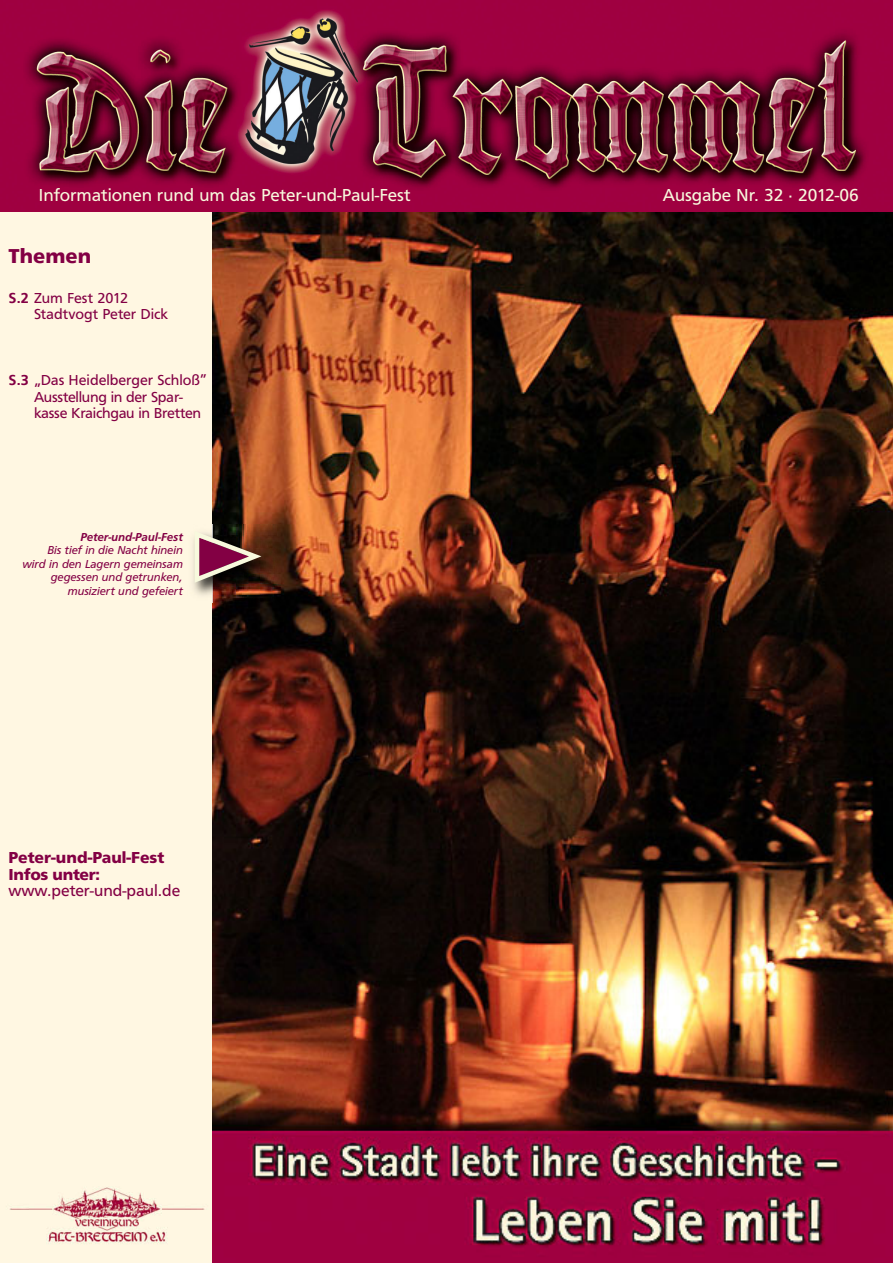
<style>
.page{position:relative;width:893px;height:1263px;background:#fff}
.page>*{position:absolute;margin:0;border:0;box-sizing:border-box;transform-origin:0 0}
.t1{font:700 21px "Front Page";color:#830044}
.t2{font:18px "Front Page";letter-spacing:-.005em;color:#f8f9dd}
.t3{font:700 16.5px/16.5px "Front Page";letter-spacing:-.01em;color:#830044}
.t4{font:16.5px "Front Page";color:#830044}
.t5{font:15px/16.5px "Front Page";letter-spacing:-.015em;color:#830044}
.t6{font:italic 12px/13.5px "Front Page";color:#830044;text-align:right}
.t7{font:italic 500 12px "Front Page";letter-spacing:-.005em;color:#830044}
.s1{font-weight:500}
</style>
<div class="page">
<img style="left:0;top:0;width:893px;height:213px">
<div style="left:0;top:213px;width:213px;height:1050px;background:#fff7e2"></div>
<img style="left:213px;top:213px;width:680px;height:1050px">
<img style="left:193px;top:524px;width:88px;height:78px">
<svg style="left:195px;top:531px;width:66px;height:52px;background:#75474e"></svg>
<p class="t2" style="left:39px;top:188px;width:374px">Informationen rund um das Peter-und-Paul-Fest</p>
<p class="t2" style="left:663px;top:188px;width:197px">Ausgabe Nr. 32 · 2012-06</p>
<h1 class="t1" style="left:9px;top:248px;width:84px">Themen</h1>
<p class="t5" style="left:34px;top:290px;width:136px;text-indent:-26px"><span class="s1">S.2</span> Zum Fest 2012<br>Stadtvogt Peter Dick</p>
<p class="t5" style="left:34px;top:373px;width:174px;text-indent:-26px"><span class="s1">S.3</span> „Das Heidelberger Schloß”<br>Ausstellung in der Spar&shy;kasse Kraichgau in Bretten</p>
<p class="t7" style="left:80px;top:532px;width:104px">Peter-und-Paul-Fest</p>
<p class="t6" style="left:22px;top:544px;width:162px">Bis tief in die Nacht hinein wird in den Lagern gemeinsam gegessen und getrunken, musiziert und gefeiert</p>
<p class="t3" style="left:9px;top:851px;width:157px">Peter-und-Paul-Fest<br>Infos unter:</p>
<p class="t4" style="left:9px;top:884px;width:173px">www.peter-und-paul.de</p>
</div>
